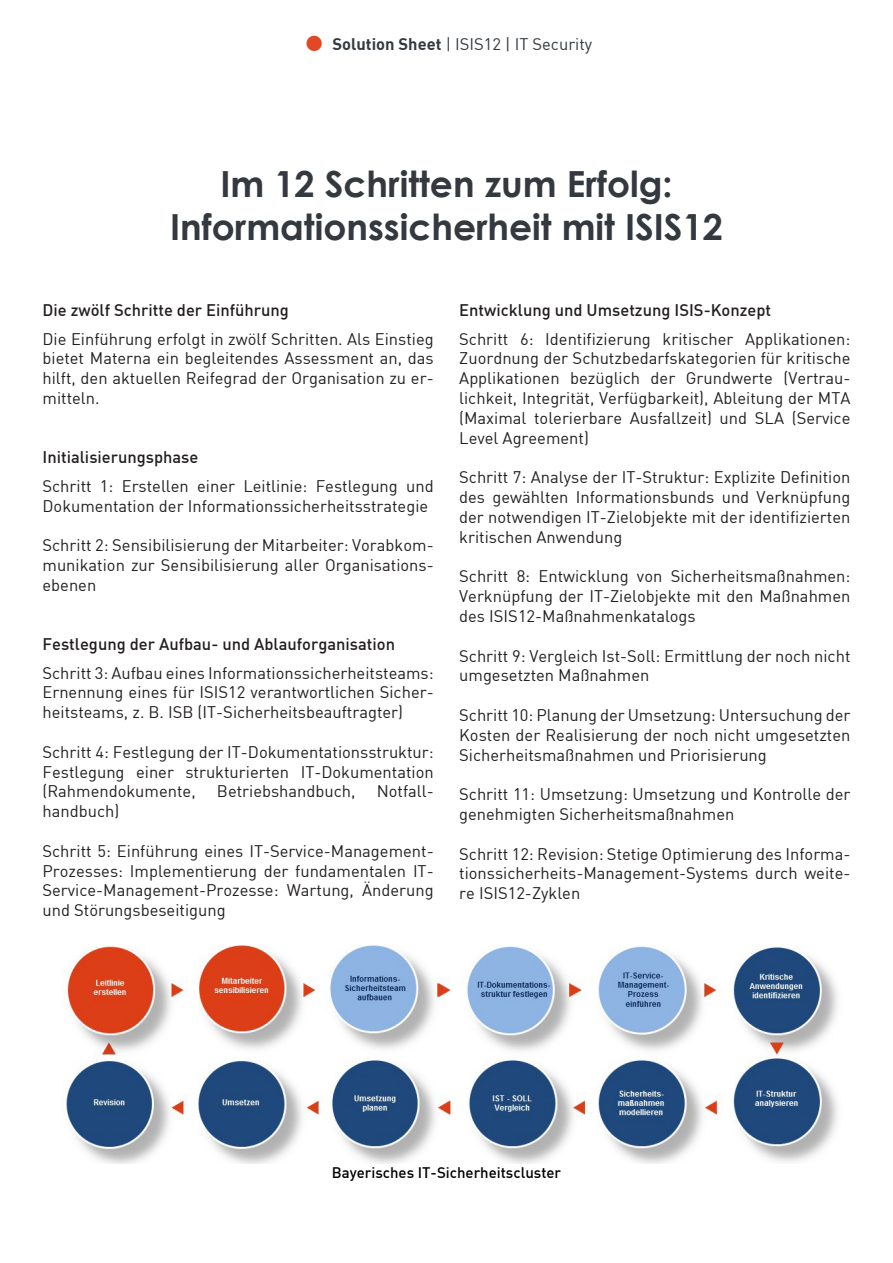
<style>
.page{position:relative;width:893px;height:1263px;background:#fff}
.page>*{position:absolute;margin:0;border:0;box-sizing:border-box;transform-origin:0 0}
.AF_Überschriften_vor{font:700 36px/43.2px "Century Gothic";color:#33393e;text-align:center}
.AF_Fließtext{font:16.5px/19.8px "DIN";color:#231f20;text-align:justify}
.Zwischenüberschrift{font:16.5px "DIN Medium";color:#231f20}
.AF_Fließtext-2{font:16.5px "DIN";color:#33393e}
.AF__Weitere_Informat{font:15px "DIN Medium";color:#000}
.s1{font-family:"DIN Bold";font-size:46.5px;color:#e34824}
.s2{font-family:"DIN Bold"}
</style>
<div class="page">
<img style="left:62px;top:945px;width:776px;height:218px">
<p class="AF_Fließtext-2" style="left:303px;top:34px;width:291px"><span class="s1">•</span> <span class="s2">Solution Sheet</span> | ISIS12 | IT Security</p>
<p class="AF_Überschriften_vor" style="left:170px;top:161px;width:554px">Im 12 Schritten zum Erfolg:<br>Informationssicherheit mit ISIS12</p>
<p class="Zwischenüberschrift" style="left:43px;top:300px;width:248px">Die zwölf Schritte der Einführung</p>
<p class="AF_Fließtext" style="left:43px;top:328px;width:393px">Die Einführung erfolgt in zwölf Schritten. Als Einstieg bietet Materna ein begleitendes Assessment an, das hilft, den aktuellen Reifegrad der Organisation zu er&shy;mitteln.</p>
<p class="Zwischenüberschrift" style="left:43px;top:447px;width:157px">Initialisierungsphase</p>
<p class="AF_Fließtext" style="left:43px;top:476px;width:393px">Schritt 1: Erstellen einer Leitlinie: Festlegung und<br>Dokumentation der Informationssicherheitsstrategie</p>
<p class="AF_Fließtext" style="left:43px;top:535px;width:393px">Schritt 2: Sensibilisierung der Mitarbeiter: Vorabkom&shy;munikation zur Sensibilisierung aller Organisations&shy;ebenen</p>
<p class="Zwischenüberschrift" style="left:43px;top:634px;width:354px">Festlegung der Aufbau- und Ablauforganisation</p>
<p class="AF_Fließtext" style="left:43px;top:662px;width:393px">Schritt 3: Aufbau eines Informationssicherheitsteams:<br>Ernennung eines für ISIS12 verantwortlichen Sicher&shy;heitsteams, z. B. ISB (IT-Sicherheitsbeauftragter)</p>
<p class="AF_Fließtext" style="left:43px;top:741px;width:393px">Schritt 4: Festlegung der IT-Dokumentationsstruktur:<br>Festlegung einer strukturierten IT-Dokumentation (Rahmendokumente,</p>
<p class="AF_Fließtext" style="left:217px;top:781px;width:140px">Betriebshandbuch,</p>
<p class="AF_Fließtext" style="left:377px;top:781px;width:58px">Notfall-</p>
<p class="AF_Fließtext" style="left:43px;top:801px;width:78px">handbuch)</p>
<p class="AF_Fließtext" style="left:43px;top:840px;width:393px">Schritt 5: Einführung eines IT-Service-Management-Prozesses: Implementierung der fundamentalen IT-Service-Management-Prozesse: Wartung, Änderung und Störungsbeseitigung</p>
<p class="Zwischenüberschrift" style="left:459px;top:300px;width:313px">Entwicklung und Umsetzung ISIS-Konzept</p>
<p class="AF_Fließtext" style="left:459px;top:328px;width:393px">Schritt 6: Identifizierung kritischer Applikationen:<br>Zuordnung der Schutzbedarfskategorien für kritische Applikationen bezüglich der Grundwerte (Vertrau&shy;lichkeit, Integrität, Verfügbarkeit), Ableitung der MTA (Maximal tolerierbare Ausfallzeit) und SLA (Service Level Agreement)</p>
<p class="AF_Fließtext" style="left:459px;top:467px;width:393px">Schritt 7: Analyse der IT-Struktur: Explizite Definition des gewählten Informationsbunds und Verknüpfung der notwendigen IT-Zielobjekte mit der identifizierten kritischen Anwendung</p>
<p class="AF_Fließtext" style="left:459px;top:566px;width:393px">Schritt 8: Entwicklung von Sicherheitsmaßnahmen:<br>Verknüpfung der IT-Zielobjekte mit den Maßnahmen des ISIS12-Maßnahmenkatalogs</p>
<p class="AF_Fließtext" style="left:459px;top:645px;width:393px">Schritt 9: Vergleich Ist-Soll: Ermittlung der noch nicht umgesetzten Maßnahmen</p>
<p class="AF_Fließtext" style="left:459px;top:705px;width:393px">Schritt 10: Planung der Umsetzung: Untersuchung der Kosten der Realisierung der noch nicht umgesetzten Sicherheitsmaßnahmen und Priorisierung</p>
<p class="AF_Fließtext" style="left:459px;top:784px;width:393px">Schritt 11: Umsetzung: Umsetzung und Kontrolle der genehmigten Sicherheitsmaßnahmen</p>
<p class="AF_Fließtext" style="left:459px;top:843px;width:393px">Schritt 12: Revision: Stetige Optimierung des Informa&shy;tionssicherheits-Management-Systems durch weite&shy;re ISIS12-Zyklen</p>
<p class="AF__Weitere_Informat" style="left:332px;top:1163px;width:231px">Bayerisches IT-Sicherheitscluster</p>
</div>
